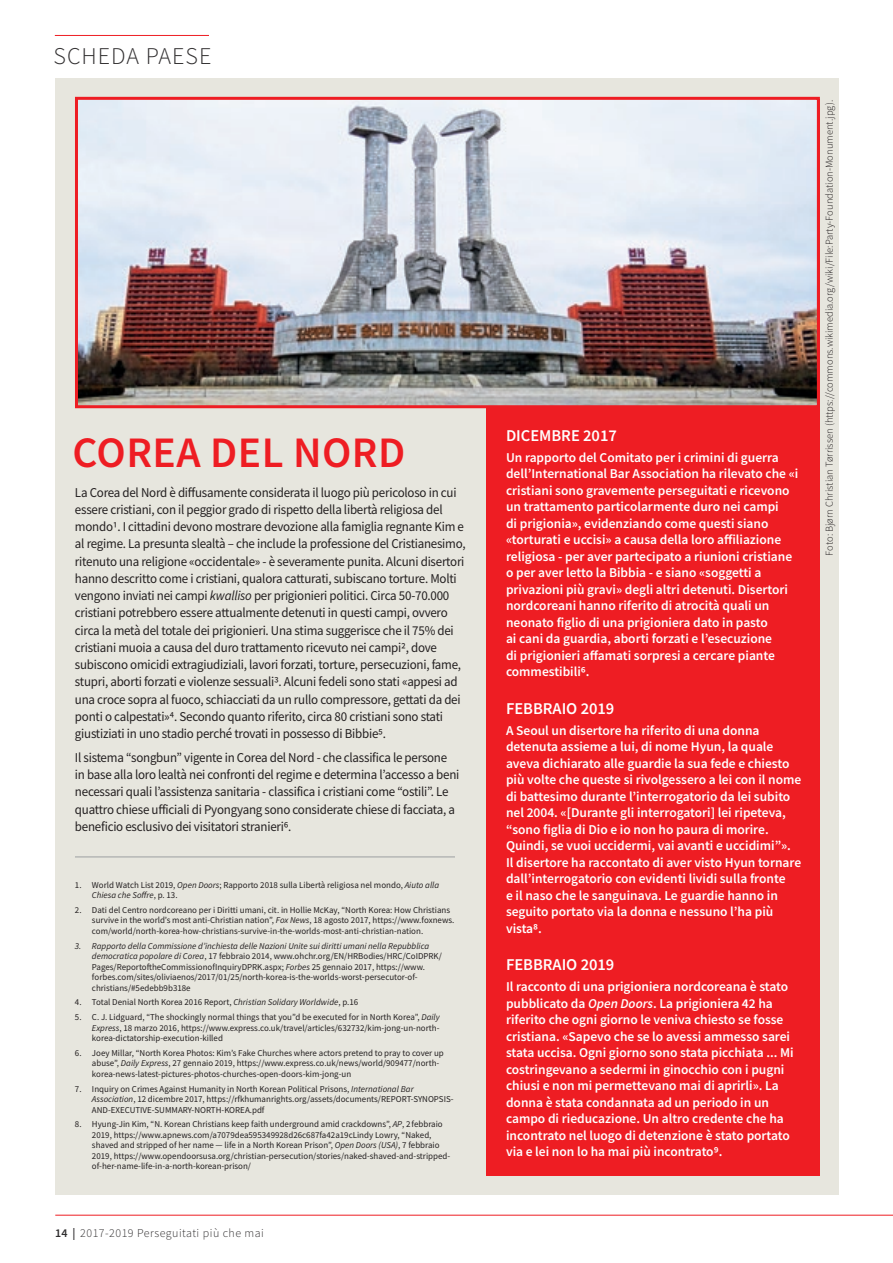
<style>
.page{position:relative;width:893px;height:1263px;background:#fff}
.page>*{position:absolute;margin:0;border:0;box-sizing:border-box;transform-origin:0 0}
.t1{font:600 43.5px "Source Sans Pro";letter-spacing:.01em;color:#ee1d23}
.t2{font:300 24px "Source Sans Pro";letter-spacing:.04em;color:#312f30}
.t3{font:600 16.5px "Source Sans Pro";color:#fff}
.t4{font:600 13.5px/16.5px "Source Sans Pro";color:#fff}
.t5{font:13.5px/17.2px "Source Sans Pro";letter-spacing:-.02em;color:#231f20;scale:.96 1}
.t6{font:300 12px "Source Sans Pro";letter-spacing:.04em;color:#312f30}
.t7{font:300 10.5px "Source Sans Pro";color:#231f20}
.t8{font:9px/10.5px "Source Sans Pro";color:#231f20}
.s1{font-style:italic}
.s2{font-weight:600}
</style>
<div class="page">
<hr style="left:55px;top:1215px;width:838px;height:1px;background:#ee1d23">
<div style="left:55px;top:79px;width:783px;height:1116px;background:#e7e6de"></div>
<hr style="left:75px;top:856px;width:380px;height:1px;background:#9d9fa2">
<div style="left:487px;top:99px;width:333px;height:1077px;background:#ee1d23"></div>
<img style="left:79px;top:101px;width:737px;height:303px">
<div style="left:75px;top:97px;width:745px;height:311px;border:3px solid #ee1d23"></div>
<hr style="left:55px;top:35px;width:154px;height:1px;background:#ee1d23">
<h2 class="t2" style="left:54px;top:41px;width:159px">SCHEDA PAESE</h2>
<h1 class="t1" style="left:73px;top:424px;width:334px">COREA DEL NORD</h1>
<p class="t5" style="left:75px;top:483px;width:408px">La Corea del Nord è diffusamente considerata il luogo più pericoloso in cui essere cristiani, con il peggior grado di rispetto della libertà religiosa del mondo1. I cittadini devono mostrare devozione alla famiglia regnante Kim e al regime. La presunta slealtà – che include la professione del Cristianesimo, ritenuto una religione «occidentale» - è severamente punita. Alcuni disertori hanno descritto come i cristiani, qualora catturati, subiscano torture. Molti vengono inviati nei campi <span class="s1">kwalliso</span> per prigionieri politici. Circa 50-70.000 cristiani potrebbero essere attualmente detenuti in questi campi, ovvero circa la metà del totale dei prigionieri. Una stima suggerisce che il 75% dei cristiani muoia a causa del duro trattamento ricevuto nei campi2, dove subiscono omicidi extragiudiziali, lavori forzati, torture, persecuzioni, fame, stupri, aborti forzati e violenze sessuali3. Alcuni fedeli sono stati «appesi ad una croce sopra al fuoco, schiacciati da un rullo compressore, gettati da dei ponti o calpestati»4. Secondo quanto riferito, circa 80 cristiani sono stati giustiziati in uno stadio perché trovati in possesso di Bibbie5.</p>
<p class="t5" style="left:75px;top:748px;width:402px">Il sistema “songbun” vigente in Corea del Nord - che classifica le persone in base alla loro lealtà nei confronti del regime e determina l’accesso a beni necessari quali l’assistenza sanitaria - classifica i cristiani come “ostili”. Le quattro chiese ufficiali di Pyongyang sono considerate chiese di facciata, a beneficio esclusivo dei visitatori stranieri6.</p>
<p class="t8" style="left:92px;top:879px;width:349px;text-indent:-17px">1. World Watch List 2019, <span class="s1">Open Doors</span>; Rapporto 2018 sulla Libertà religiosa nel mondo, <span class="s1">Aiuto alla<br>Chiesa che Soffre</span>, p. 13.</p>
<p class="t8" style="left:92px;top:904px;width:364px;text-indent:-17px">2. Dati del Centro nordcoreano per i Diritti umani, cit. in Hollie McKay, “North Korea: How Christians survive in the world’s most anti-Christian nation”, <span class="s1">Fox News</span>, 18 agosto 2017, https://www.foxnews. com/world/north-korea-how-christians-survive-in-the-worlds-most-anti-christian-nation.</p>
<p class="t8" style="left:92px;top:940px;width:351px;text-indent:-17px"><span class="s1">3. Rapporto della Commissione d’inchiesta delle Nazioni Unite sui diritti umani nella Repubblica democratica popolare di Corea</span>, 17 febbraio 2014, www.ohchr.org/EN/HRBodies/HRC/CoIDPRK/ Pages/ReportoftheCommissionofInquiryDPRK.aspx; <span class="s1">Forbes</span> 25 gennaio 2017, https://www. forbes.com/sites/oliviaenos/2017/01/25/north-korea-is-the-worlds-worst-persecutor-of&shy;christians/#5edebb9b318e</p>
<p class="t8" style="left:75px;top:997px;width:285px">4. Total Denial North Korea 2016 Report, <span class="s1">Christian Solidary Worldwide</span>, p.16</p>
<p class="t8" style="left:92px;top:1012px;width:349px;text-align:justify;text-indent:-17px">5. C. J. Lidguard, “The shockingly normal things that you”d be executed for in North Korea”, <span class="s1">Daily Express</span>, 18 marzo 2016, https://www.express.co.uk/travel/articles/632732/kim-jong-un-north&shy;korea-dictatorship-execution-killed</p>
<p class="t8" style="left:92px;top:1048px;width:353px;text-indent:-17px">6. Joey Millar, “North Korea Photos: Kim’s Fake Churches where actors pretend to pray to cover up abuse”, <span class="s1">Daily Express</span>, 27 gennaio 2019, https://www.express.co.uk/news/world/909477/north&shy;korea-news-latest-pictures-photos-churches-open-doors-kim-jong-un</p>
<p class="t8" style="left:92px;top:1083px;width:363px;text-indent:-17px">7. Inquiry on Crimes Against Humanity in North Korean Political Prisons, <span class="s1">International Bar<br>Association</span>, 12 dicembre 2017, https://rfkhumanrights.org/assets/documents/REPORT-SYNOPSIS-<br>AND-EXECUTIVE-SUMMARY-NORTH-KOREA.pdf</p>
<p class="t8" style="left:92px;top:1119px;width:360px;text-indent:-17px">8. Hyung-Jin Kim, “N. Korean Christians keep faith underground amid crackdowns”, <span class="s1">AP</span>, 2febbraio 2019, https://www.apnews.com/a7079dea595349928d26c687fa42a19cLindy Lowry, “Naked, shaved and stripped of her name — life in a North Korean Prison”, <span class="s1">Open Doors (USA)</span>, 7 febbraio 2019, https://www.opendoorsusa.org/christian-persecution/stories/naked-shaved-and-stripped&shy;of-her-name-life-in-a-north-korean-prison/</p>
<h3 class="t6" style="left:55px;top:1225px;width:210px"><span class="s2">14 |</span> 2017-2019 Perseguitati più che mai</h3>
<h3 class="t3" style="left:506px;top:424px;width:112px">DICEMBRE 2017</h3>
<p class="t4" style="left:506px;top:449px;width:294px">Un rapporto del Comitato per i crimini di guerra dell’International Bar Association ha rilevato che «i cristiani sono gravemente perseguitati e ricevono un trattamento particolarmente duro nei campi<br>di prigionia», evidenziando come questi siano «torturati e uccisi» a causa della loro affiliazione religiosa - per aver partecipato a riunioni cristiane o per aver letto la Bibbia - e siano «soggetti a privazioni più gravi» degli altri detenuti. Disertori nordcoreani hanno riferito di atrocità quali un neonato figlio di una prigioniera dato in pasto<br>ai cani da guardia, aborti forzati e l’esecuzione<br>di prigionieri affamati sorpresi a cercare piante commestibili6.</p>
<h3 class="t3" style="left:506px;top:697px;width:110px">FEBBRAIO 2019</h3>
<p class="t4" style="left:506px;top:722px;width:297px">A Seoul un disertore ha riferito di una donna detenuta assieme a lui, di nome Hyun, la quale aveva dichiarato alle guardie la sua fede e chiesto più volte che queste si rivolgessero a lei con il nome di battesimo durante l’interrogatorio da lei subito nel 2004. «[Durante gli interrogatori] lei ripeteva, “sono figlia di Dio e io non ho paura di morire.<br>Quindi, se vuoi uccidermi, vai avanti e uccidimi”».<br>Il disertore ha raccontato di aver visto Hyun tornare dall’interrogatorio con evidenti lividi sulla fronte<br>e il naso che le sanguinava. Le guardie hanno in seguito portato via la donna e nessuno l’ha più vista8.</p>
<h3 class="t3" style="left:506px;top:954px;width:110px">FEBBRAIO 2019</h3>
<p class="t4" style="left:506px;top:978px;width:289px">Il racconto di una prigioniera nordcoreana è stato pubblicato da <span class="s1">Open Doors</span>. La prigioniera 42 ha riferito che ogni giorno le veniva chiesto se fosse cristiana. «Sapevo che se lo avessi ammesso sarei stata uccisa. Ogni giorno sono stata picchiata ... Mi costringevano a sedermi in ginocchio con i pugni chiusi e non mi permettevano mai di aprirli». La donna è stata condannata ad un periodo in un campo di rieducazione. Un altro credente che ha incontrato nel luogo di detenzione è stato portato via e lei non lo ha mai più incontrato9.</p>
<p class="t7" style="left:823px;top:556px;width:457px;rotate:-90deg">Foto: Bjørn Christian Tørrissen (https://commons.wikimedia.org/wiki/File:Party-Foundation-Monument.jpg).</p>
</div>
